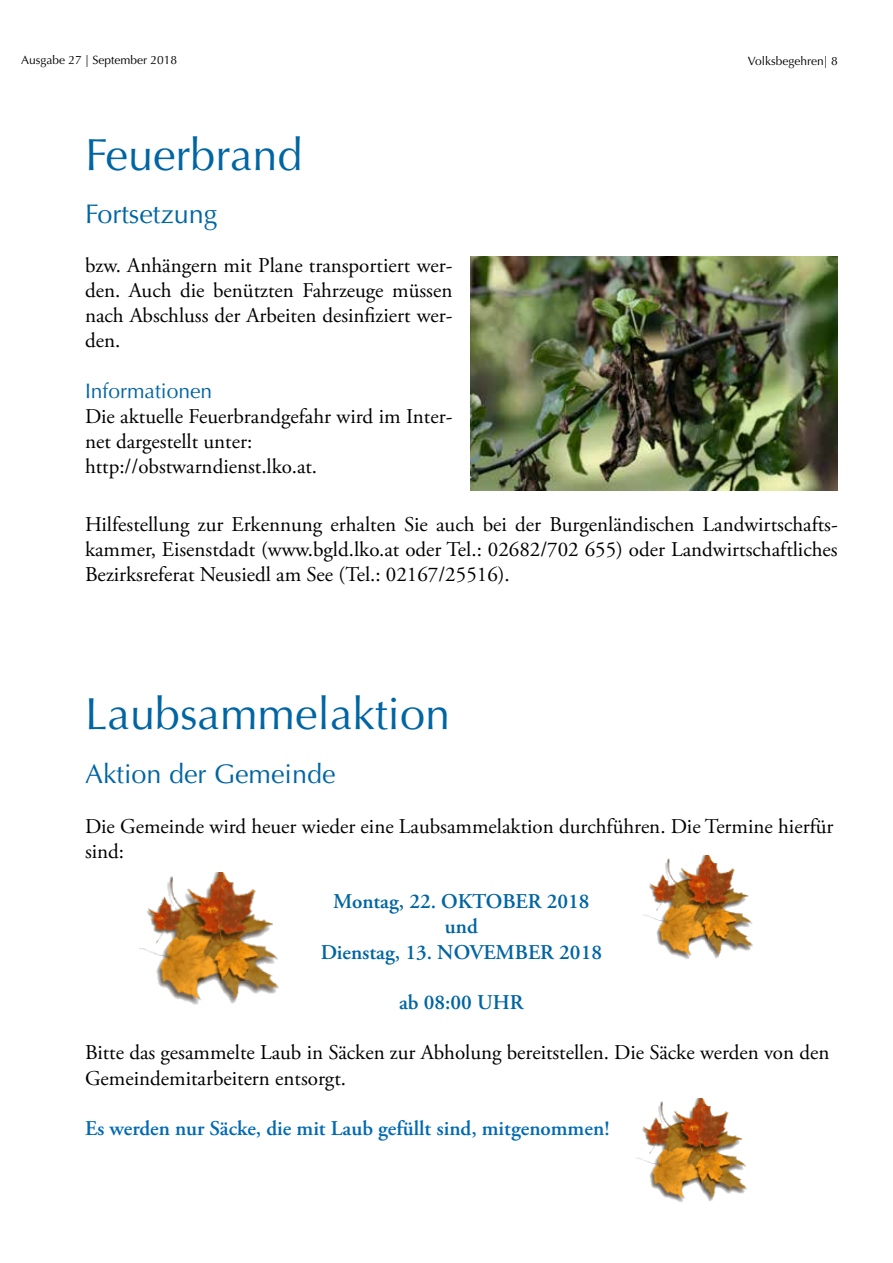
<style>
.page{position:relative;width:893px;height:1263px;background:#fff}
.page>*{position:absolute;margin:0;border:0;box-sizing:border-box;transform-origin:0 0}
.t1{font:45px "Optima LT Std";color:#0065a3}
.t2{font:27px "Optima LT Std";color:#0065a3}
.t3{font:21px/25.2px "Adobe Garamond Pro";color:#000}
.t4{font:600 21px/25.2px "Adobe Garamond Pro";color:#0065a3;text-align:center}
.t5{font:600 21px "Adobe Garamond Pro";color:#006ab3}
.t6{font:21px "Optima LT Std";color:#0065a3}
.t7{font:12px "Optima LT Std";color:#000}
</style>
<div class="page">
<img style="left:470px;top:257px;width:368px;height:233px">
<img style="left:139px;top:873px;width:140px;height:132px">
<img style="left:643px;top:856px;width:110px;height:103px">
<img style="left:636px;top:1098px;width:111px;height:104px">
<p class="t7" style="left:21px;top:53px;width:157px">Ausgabe 27 | September 2018</p>
<h1 class="t1" style="left:85px;top:128px;width:219px">Feuerbrand</h1>
<p class="t2" style="left:85px;top:198px;width:134px">Fortsetzung</p>
<p class="t3" style="left:85px;top:253px;width:369px;text-align:justify">bzw. Anhängern mit Plane transportiert wer&shy;den. Auch die benützten Fahrzeuge müssen nach Abschluss der Arbeiten desinfiziert wer&shy;den.</p>
<p class="t6" style="left:85px;top:378px;width:129px">Informationen</p>
<p class="t3" style="left:85px;top:404px;width:369px">Die aktuelle Feuerbrandgefahr wird im Inter&shy;net dargestellt unter: http://obstwarndienst.lko.at.</p>
<p class="t7" style="left:748px;top:54px;width:92px">Volksbegehren| 8</p>
<p class="t3" style="left:85px;top:512px;width:754px;text-align:justify">Hilfestellung zur Erkennung erhalten Sie auch bei der Burgenländischen Landwirtschafts&shy;kammer, Eisenstdadt (www.bgld.lko.at oder Tel.: 02682/702 655) oder Landwirtschaftliches Bezirksreferat Neusiedl am See (Tel.: 02167/25516).</p>
<h1 class="t1" style="left:85px;top:688px;width:367px">Laubsammelaktion</h1>
<p class="t2" style="left:85px;top:758px;width:252px">Aktion der Gemeinde</p>
<p class="t3" style="left:85px;top:814px;width:750px">Die Gemeinde wird heuer wieder eine Laubsammelaktion durchführen. Die Termine hierfür sind:</p>
<p class="t4" style="left:321px;top:889px;width:283px">Montag, 22. OKTOBER 2018 und<br>Dienstag, 13. NOVEMBER 2018</p>
<p class="t4" style="left:399px;top:990px;width:126px">ab 08:00 UHR</p>
<p class="t3" style="left:85px;top:1041px;width:746px">Bitte das gesammelte Laub in Säcken zur Abholung bereitstellen. Die Säcke werden von den<br>Gemeindemitarbeitern entsorgt.</p>
<p class="t5" style="left:85px;top:1116px;width:526px">Es werden nur Säcke, die mit Laub gefüllt sind, mitgenommen!</p>
</div>
